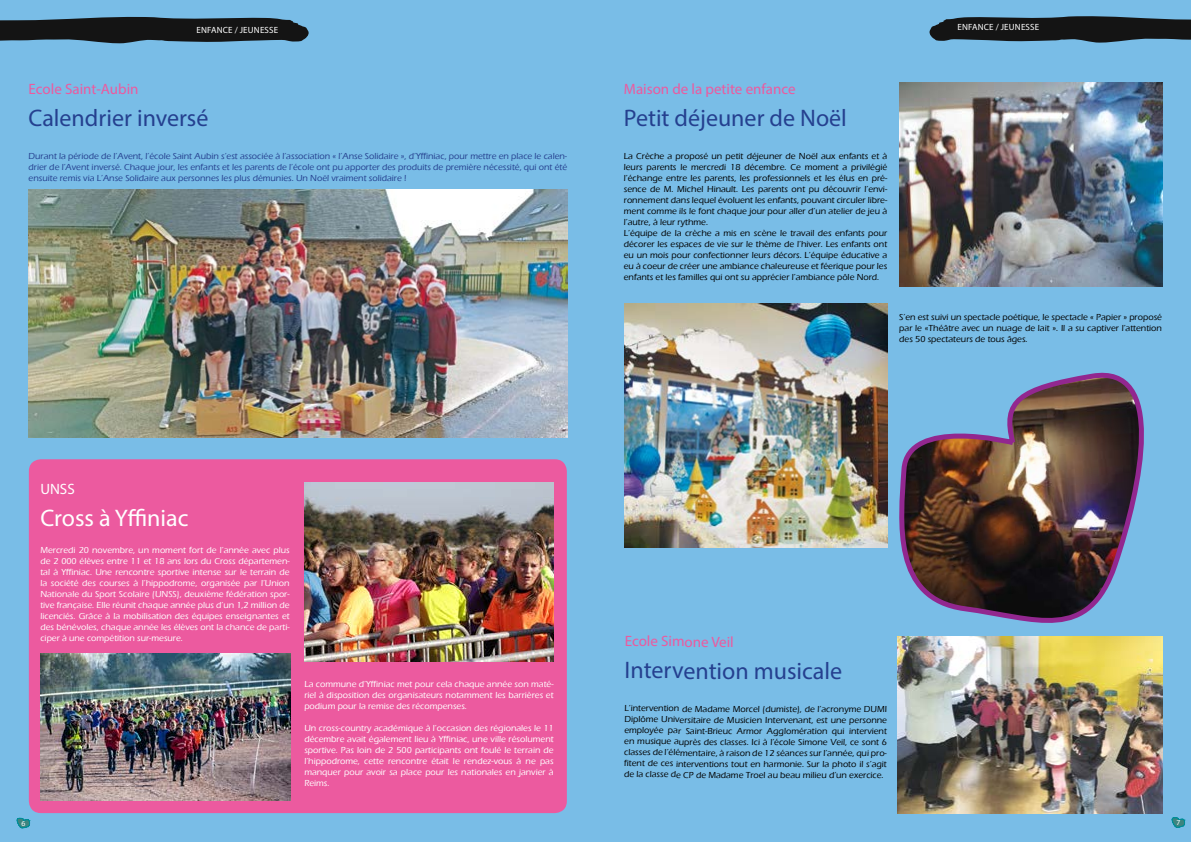
<style>
.page{position:relative;width:1191px;height:842px;background:#79bde7}
.page>*{position:absolute;margin:0;border:0;box-sizing:border-box;transform-origin:0 0}
.t1{font:24px "Myriad Pro";color:#25408f}
.t2{font:24px "Myriad Pro";color:#fff}
.t3{font:15px "Myriad Pro";color:#ec5a9f}
.t4{font:15px "Myriad Pro";color:#fff}
.t5{font:500 9px/11px "Eras ITC";color:#000;text-align:justify}
.t6{font:500 9px/11px "Eras ITC";color:#fff;text-align:justify}
.t7{font:500 9px/11px "Eras ITC";color:#25408f;text-align:justify}
.t8{font:9px "Myriad Pro";color:#fff}
.t9{font:7.7px "Myriad Pro";color:#fff}
</style>
<div class="page">
<svg style="left:928px;top:15px;width:263px;height:28px;background:#293841"></svg>
<svg style="left:0;top:16px;width:310px;height:27px;background:#26333b"></svg>
<svg style="left:1169px;top:817px;width:21px;height:16px"></svg>
<svg style="left:12px;top:818px;width:19px;height:12px"></svg>
<img style="left:899px;top:83px;width:263px;height:203px">
<img style="left:897px;top:644px;width:265px;height:169px">
<div style="left:29px;top:459px;width:538px;height:354px;background:#ec5a9f;border-radius:12px"></div>
<img style="left:892px;top:364px;width:274px;height:280px">
<img style="left:304px;top:482px;width:249px;height:180px">
<img style="left:40px;top:653px;width:250px;height:147px">
<img style="left:624px;top:304px;width:263px;height:244px">
<img style="left:29px;top:190px;width:538px;height:247px">
<p class="t8" style="left:196px;top:24px;width:7px">ENFANCE</p>
<p class="t8" style="left:235px;top:24px;width:15px">/ JEUNESSE</p>
<h2 class="t3" style="left:29px;top:80px;width:111px">Ecole Saint-Aubin</h2>
<h1 class="t1" style="left:29px;top:103px;width:181px">Calendrier inversé</h1>
<p class="t7" style="left:29px;top:151px;width:540px">Durant la période de l’Avent, l’école Saint Aubin s’est associée à l’association « l’Anse Solidaire », d’Yffiniac, pour mettre en place le calen&shy;drier de l’Avent inversé. Chaque jour, les enfants et les parents de l’école ont pu apporter des produits de première nécessité, qui ont été ensuite remis via L’Anse Solidaire aux personnes les plus démunies. Un Noël vraiment solidaire !</p>
<h2 class="t4" style="left:40px;top:479px;width:10px">UNSS</h2>
<h1 class="t2" style="left:40px;top:503px;width:150px">Cross à Yffiniac</h1>
<p class="t6" style="left:40px;top:544px;width:251px">Mercredi 20 novembre, un moment fort de l’année avec plus de 2 000 élèves entre 11 et 18 ans lors du Cross départemen&shy;tal à Yffiniac. Une rencontre sportive intense sur le terrain de la société des courses à l’hippodrome, organisée par l’Union Nationale du Sport Scolaire (UNSS), deuxième fédération spor&shy;tive française. Elle réunit chaque année plus d’un 1,2 million de licenciés. Grâce à la mobilisation des équipes enseignantes et des bénévoles, chaque année les élèves ont la chance de parti&shy;ciper à une compétition sur-mesure.</p>
<p class="t6" style="left:304px;top:678px;width:251px">La commune d’Yffiniac met pour cela chaque année son maté&shy;riel à disposition des organisateurs notamment les barrières et podium pour la remise des récompenses.</p>
<p class="t6" style="left:304px;top:722px;width:251px">Un cross-country académique à l’occasion des régionales le 11 décembre avait également lieu à Yffiniac, une ville résolument sportive. Pas loin de 2 500 participants ont foulé le terrain de l’hippodrome, cette rencontre était le rendez-vous à ne pas manquer pour avoir sa place pour les nationales en janvier à Reims.</p>
<p class="t8" style="left:957px;top:21px;width:7px">ENFANCE</p>
<p class="t8" style="left:995px;top:21px;width:15px">/ JEUNESSE</p>
<h2 class="t3" style="left:624px;top:80px;width:173px">Maison de la petite enfance</h2>
<h1 class="t1" style="left:624px;top:103px;width:225px">Petit déjeuner de Noël</h1>
<p class="t5" style="left:624px;top:151px;width:265px;text-align:left">La Crèche a proposé un petit déjeuner de Noël aux enfants et à leurs parents le mercredi 18 décembre. Ce moment a privilégié l’échange entre les parents, les professionnels et les élus en pré&shy;sence de M. Michel Hinault. Les parents ont pu découvrir l’envi&shy;ronnement dans lequel évoluent les enfants, pouvant circuler libre&shy;ment comme ils le font chaque jour pour aller d’un atelier de jeu à l’autre, à leur rythme.<br>L’équipe de la crèche a mis en scène le travail des enfants pour décorer les espaces de vie sur le thème de l’hiver. Les enfants ont eu un mois pour confectionner leurs décors. L’équipe éducative a eu à coeur de créer une ambiance chaleureuse et féerique pour les enfants et les familles qui ont su apprécier l’ambiance pôle Nord.</p>
<p class="t5" style="left:899px;top:312px;width:264px">S’en est suivi un spectacle poétique, le spectacle « Papier » proposé par le «Théâtre avec un nuage de lait ». Il a su captiver l’attention des 50 spectateurs de tous âges.</p>
<h2 class="t3" style="left:625px;top:632px;width:111px">Ecole Simone Veil</h2>
<h1 class="t1" style="left:624px;top:656px;width:219px">I ntervention musicale</h1>
<p class="t5" style="left:624px;top:703px;width:264px">L’intervention de Madame Morcel (dumiste), de l’acronyme DUMI Diplôme Universitaire de Musicien Intervenant, est une personne employée par Saint-Brieuc Armor Agglomération qui intervient en musique auprès des classes. Ici à l’école Simone Veil, ce sont 6 classes de l’élémentaire, à raison de 12 séances sur l’année, qui pro&shy;fitent de ces interventions tout en harmonie. Sur la photo il s’agit de la classe de CP de Madame Troel au beau milieu d’un exercice.</p>
<p class="t9" style="left:21px;top:819px;width:5px">6</p>
<p class="t9" style="left:1176px;top:818px;width:5px">7</p>
</div>
